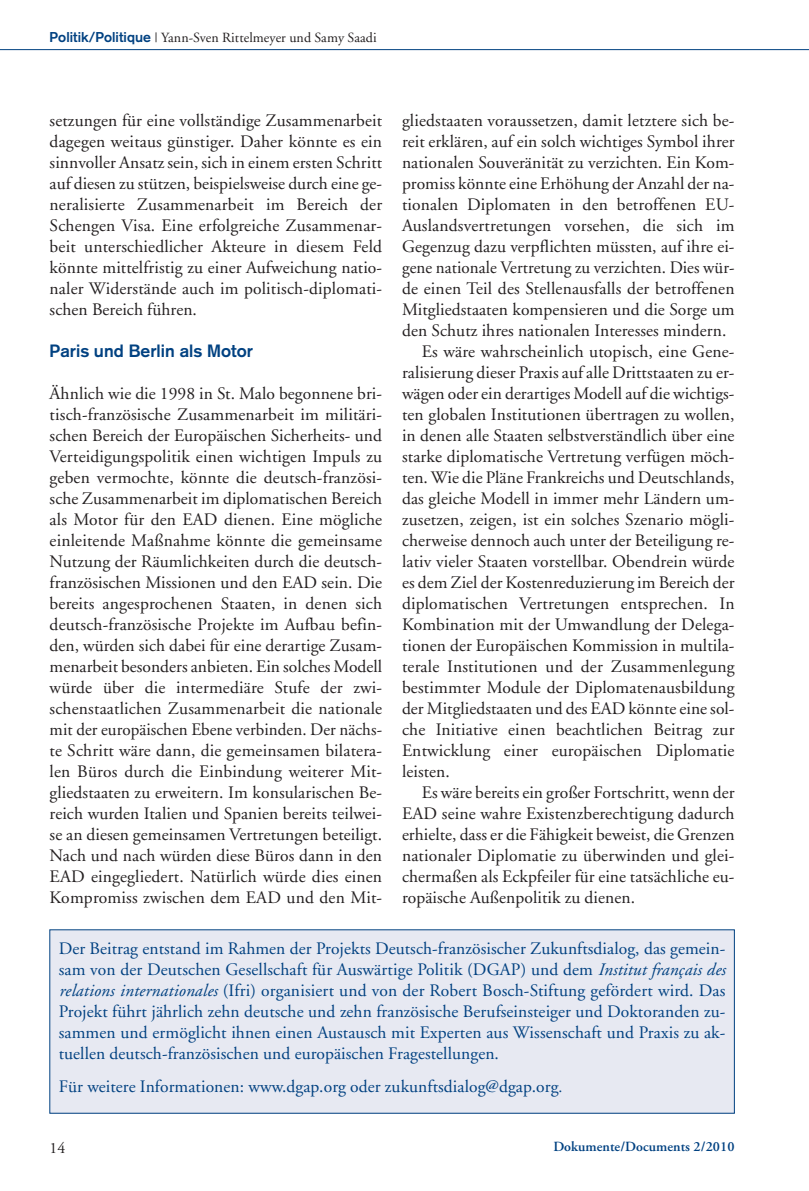
<style>
.page{position:relative;width:809px;height:1191px;background:#fff}
.page>*{position:absolute;margin:0;border:0;box-sizing:border-box;transform-origin:0 0}
.t1{font:17.5px/21px "Adobe Garamond";letter-spacing:.005em;color:#231f20;text-align:justify}
.t2{font:17.5px/21px "Adobe Garamond";letter-spacing:.005em;color:#014181;text-align:justify}
.t3{font:700 17.5px "Akzidenz Grotesk";letter-spacing:.005em;color:#014181}
.t4{font:15.75px "Adobe Garamond";color:#231f20}
.t5{font:14px "Adobe Garamond";letter-spacing:.005em;color:#231f20}
.t6{font:600 14px "Adobe Garamond";letter-spacing:.005em;color:#014181}
.s1{font-family:"Akzidenz Grotesk";font-weight:700;color:#014181}
.s2{font-style:italic}
.s3{font-size:15.75px}
</style>
<div class="page">
<hr style="left:0;top:49px;width:809px;height:1px;background:#014181">
<div style="left:50px;top:930px;width:684px;height:183px;background:#e7e9f2"></div>
<p class="t5" style="left:50px;top:32px;width:328px"><span class="s1">Politik/Politique</span> | Yann-Sven Rittelmeyer und Samy Saadi</p>
<p class="t1" style="left:50px;top:111px;width:334px">setzungen für eine vollständige Zusammenarbeit dagegen weitaus günstiger. Daher könnte es ein sinnvoller Ansatz sein, sich in einem ersten Schritt auf diesen zu stützen, beispielsweise durch eine ge&shy;neralisierte Zusammenarbeit im Bereich der Schengen Visa. Eine erfolgreiche Zusammenar&shy;beit unterschiedlicher Akteure in diesem Feld könnte mittelfristig zu einer Aufweichung natio&shy;naler Widerstände auch im politisch-diplomati&shy;schen Bereich führen.</p>
<p class="t3" style="left:50px;top:345px;width:205px">Paris und Berlin als Motor</p>
<p class="t1" style="left:50px;top:384px;width:334px">Ähnlich wie die 1998 in St. Malo begonnene bri&shy;tisch-französische Zusammenarbeit im militäri&shy;schen Bereich der Europäischen Sicherheits- und Verteidigungspolitik einen wichtigen Impuls zu geben vermochte, könnte die deutsch-französi&shy;sche Zusammenarbeit im diplomatischen Bereich als Motor für den EAD dienen. Eine mögliche einleitende Maßnahme könnte die gemeinsame Nutzung der Räumlichkeiten durch die deutsch&shy;französischen Missionen und den EAD sein. Die bereits angesprochenen Staaten, in denen sich deutsch-französische Projekte im Aufbau befin&shy;den, würden sich dabei für eine derartige Zusam&shy;menarbeit besonders anbieten. Ein solches Modell würde über die intermediäre Stufe der zwi&shy;schenstaatlichen Zusammenarbeit die nationale mit der europäischen Ebene verbinden. Der nächs&shy;te Schritt wäre dann, die gemeinsamen bilatera&shy;len Büros durch die Einbindung weiterer Mit&shy;gliedstaaten zu erweitern. Im konsularischen Be&shy;reich wurden Italien und Spanien bereits teilwei&shy;se an diesen gemeinsamen Vertretungen beteiligt.<br>Nach und nach würden diese Büros dann in den EAD eingegliedert. Natürlich würde dies einen Kompromiss zwischen dem EAD und den Mit-</p>
<p class="t1" style="left:402px;top:111px;width:334px">gliedstaaten voraussetzen, damit letztere sich be-</p>
<p class="t1" style="left:402px;top:132px;width:334px">reit erklären, auf ein solch wichtiges Symbol ihrer</p>
<p class="t1" style="left:402px;top:153px;width:334px">nationalen Souveränität zu verzichten. Ein Kom-</p>
<p class="t1" style="left:402px;top:174px;width:334px">promiss könnte eine Erhöhung der Anzahl der na-</p>
<p class="t1" style="left:402px;top:195px;width:334px">tionalen Diplomaten in den betroffenen EU-</p>
<p class="t1" style="left:402px;top:216px;width:334px">Auslandsvertretungen vorsehen, die sich im</p>
<p class="t1" style="left:402px;top:237px;width:334px">Gegenzug dazu verpflichten müssten, auf ihre ei-</p>
<p class="t1" style="left:402px;top:258px;width:334px">gene nationale Vertretung zu verzichten. Dies wür-</p>
<p class="t1" style="left:402px;top:279px;width:334px">de einen Teil des Stellenausfalls der betroffenen</p>
<p class="t1" style="left:402px;top:300px;width:334px">Mitgliedstaaten kompensieren und die Sorge um</p>
<p class="t1" style="left:402px;top:321px;width:326px">den Schutz ihres nationalen Interesses mindern.</p>
<p class="t1" style="left:422px;top:342px;width:314px">Es wäre wahrscheinlich utopisch, eine Gene-</p>
<p class="t1" style="left:402px;top:363px;width:334px">ralisierung dieser Praxis auf alle Drittstaaten zu er-</p>
<p class="t1" style="left:402px;top:384px;width:334px">wägen oder ein derartiges Modell auf die wichtigs-</p>
<p class="t1" style="left:402px;top:405px;width:334px">ten globalen Institutionen übertragen zu wollen,</p>
<p class="t1" style="left:402px;top:426px;width:334px">in denen alle Staaten selbstverständlich über eine</p>
<p class="t1" style="left:402px;top:447px;width:334px">starke diplomatische Vertretung verfügen möch-</p>
<p class="t1" style="left:402px;top:468px;width:334px">ten. Wie die Pläne Frankreichs und Deutschlands,</p>
<p class="t1" style="left:402px;top:489px;width:334px">das gleiche Modell in immer mehr Ländern um-</p>
<p class="t1" style="left:402px;top:510px;width:334px">zusetzen, zeigen, ist ein solches Szenario mögli-</p>
<p class="t1" style="left:402px;top:531px;width:334px">cherweise dennoch auch unter der Beteiligung re-</p>
<p class="t1" style="left:402px;top:552px;width:334px">lativ vieler Staaten vorstellbar. Obendrein würde</p>
<p class="t1" style="left:402px;top:573px;width:334px">es dem Ziel der Kostenreduzierung im Bereich der</p>
<p class="t1" style="left:402px;top:594px;width:334px">diplomatischen Vertretungen entsprechen. In</p>
<p class="t1" style="left:402px;top:615px;width:334px">Kombination mit der Umwandlung der Delega-</p>
<p class="t1" style="left:402px;top:636px;width:334px">tionen der Europäischen Kommission in multila-</p>
<p class="t1" style="left:402px;top:657px;width:334px">terale Institutionen und der Zusammenlegung</p>
<p class="t1" style="left:402px;top:678px;width:334px">bestimmter Module der Diplomatenausbildung</p>
<p class="t1" style="left:402px;top:699px;width:334px">der Mitgliedstaaten und des EAD könnte eine sol-</p>
<p class="t1" style="left:402px;top:720px;width:334px">che Initiative einen beachtlichen Beitrag zur</p>
<p class="t1" style="left:402px;top:741px;width:334px">Entwicklung einer europäischen Diplomatie</p>
<p class="t1" style="left:402px;top:762px;width:49px">leisten.</p>
<p class="t1" style="left:422px;top:783px;width:314px">Es wäre bereits ein großer Fortschritt, wenn der</p>
<p class="t1" style="left:402px;top:804px;width:334px">EAD seine wahre Existenzberechtigung dadurch</p>
<p class="t1" style="left:402px;top:825px;width:334px">erhielte, dass er die Fähigkeit beweist, die Grenzen</p>
<p class="t1" style="left:402px;top:846px;width:334px">nationaler Diplomatie zu überwinden und glei-</p>
<p class="t1" style="left:402px;top:867px;width:334px">chermaßen als Eckpfeiler für eine tatsächliche eu-</p>
<p class="t1" style="left:402px;top:888px;width:235px">ropäische Außenpolitik zu dienen.</p>
<p class="t2" style="left:59px;top:939px;width:668px">Der Beitrag entstand im Rahmen der Projekts Deutsch-französischer Zukunftsdialog, das gemein&shy;sam von der Deutschen Gesellschaft für Auswärtige Politik (DGAP) und dem <span class="s2">Institut français des relations internationales</span> (Ifri) organisiert und von der Robert Bosch-Stiftung gefördert wird. Das Projekt führt jährlich zehn deutsche und zehn französische Berufseinsteiger und Doktoranden zu&shy;sammen und ermöglicht ihnen einen Austausch mit Experten aus Wissenschaft und Praxis zu ak&shy;tuellen deutsch-französischen und europäischen Fragestellungen.</p>
<p class="t2" style="left:59px;top:1077px;width:505px">Für weitere Informationen: www.dgap.org oder zukunftsdialog@dgap.org<span class="s3">.</span></p>
<p class="t4" style="left:50px;top:1141px;width:17px">14</p>
<p class="t6" style="left:553px;top:1141px;width:183px">Dokumente/Documents 2/2010</p>
</div>
